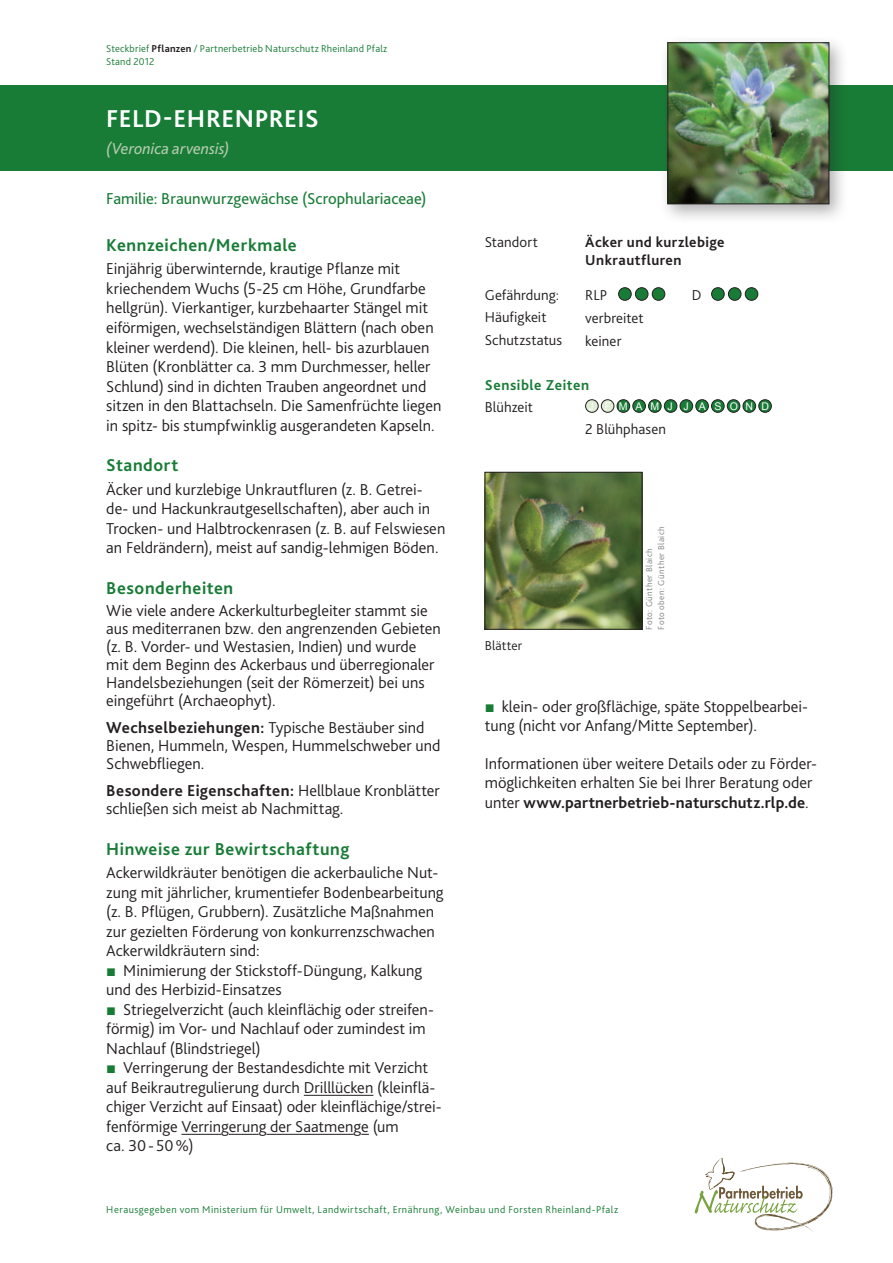
<style>
.page{position:relative;width:893px;height:1263px;background:#fff}
.page>*{position:absolute;margin:0;border:0;box-sizing:border-box;transform-origin:0 0}
.t1{font:700 25.5px "Bliss 2";letter-spacing:.02em;color:#fff}
.t2{font:700 18px "Bliss 2";letter-spacing:.035em;color:#187c36}
.t3{font:300 16.5px/19.5px "Bliss 2";color:#231f20}
.t4{font:16.5px "Bliss 2";color:#187c36}
.t5{font:italic 16.5px "Bliss 2";color:#b4cbaf}
.t6{font:300 15px "Bliss 2";letter-spacing:.005em;color:#231f20}
.t7{font:700 15px/18px "Bliss 2";letter-spacing:.03em;color:#231f20}
.t8{font:700 15px "Bliss 2";letter-spacing:.035em;color:#187c36}
.t9{font:300 13.5px "Bliss 2";letter-spacing:.01em;color:#231f20}
.t10{font:300 10.5px "Bliss 2";letter-spacing:.04em;color:#187c36}
.t11{font:300 10.5px/13.5px "Bliss 2";letter-spacing:.02em;color:#187c36}
.t12{font:10.5px "Arial";color:#fff}
.t13{font:300 9px/12px "Bliss 2";letter-spacing:.05em;color:#808285}
.s1{font-weight:700;color:#231f20}
.s2{font-weight:700}
.s3{font-family:"Arial";font-weight:400;color:#187c36}
</style>
<div class="page">
<div style="left:0;top:85px;width:893px;height:85px;background:#187c36"></div>
<svg style="left:695px;top:1157px;width:138px;height:75px"></svg>
<div style="left:658px;top:34px;width:190px;height:190px;background:#231f20;opacity:.35"></div>
<img style="left:670px;top:45px;width:157px;height:157px">
<div style="left:668px;top:43px;width:161px;height:161px;border:1px solid #231f20"></div>
<hr style="left:304px;top:1095px;width:69px;height:1px;background:#231f20">
<hr style="left:181px;top:1134px;width:40px;height:1px;background:#231f20">
<hr style="left:229px;top:1134px;width:30px;height:1px;background:#231f20">
<hr style="left:266px;top:1134px;width:88px;height:1px;background:#231f20">
<img style="left:487px;top:474px;width:153px;height:153px">
<div style="left:485px;top:472px;width:157px;height:157px;border:1px solid #231f20"></div>
<div style="left:619px;top:288px;width:12px;height:12px;background:#187c36;border-radius:50%"></div>
<div style="left:618px;top:287px;width:14px;height:14px;border:1px solid #231f20;border-radius:50%"></div>
<div style="left:635px;top:288px;width:13px;height:12px;background:#187c36;border-radius:50%"></div>
<div style="left:635px;top:287px;width:13px;height:14px;border:1px solid #231f20;border-radius:50%"></div>
<div style="left:652px;top:288px;width:13px;height:12px;background:#187c36;border-radius:50%"></div>
<div style="left:652px;top:287px;width:13px;height:14px;border:1px solid #231f20;border-radius:50%"></div>
<div style="left:712px;top:288px;width:12px;height:12px;background:#187c36;border-radius:50%"></div>
<div style="left:711px;top:287px;width:14px;height:14px;border:1px solid #231f20;border-radius:50%"></div>
<div style="left:728px;top:288px;width:13px;height:12px;background:#187c36;border-radius:50%"></div>
<div style="left:728px;top:287px;width:13px;height:14px;border:1px solid #231f20;border-radius:50%"></div>
<div style="left:745px;top:288px;width:13px;height:12px;background:#187c36;border-radius:50%"></div>
<div style="left:745px;top:287px;width:13px;height:14px;border:1px solid #231f20;border-radius:50%"></div>
<div style="left:586px;top:400px;width:12px;height:12px;background:#dfeed4;border-radius:50%"></div>
<div style="left:585px;top:399px;width:14px;height:14px;border:1px solid #231f20;border-radius:50%"></div>
<div style="left:601px;top:400px;width:13px;height:12px;background:#dfeed4;border-radius:50%"></div>
<div style="left:601px;top:399px;width:13px;height:14px;border:1px solid #231f20;border-radius:50%"></div>
<div style="left:617px;top:400px;width:13px;height:12px;background:#187c36;border-radius:50%"></div>
<div style="left:617px;top:399px;width:13px;height:14px;border:1px solid #231f20;border-radius:50%"></div>
<div style="left:633px;top:400px;width:12px;height:12px;background:#187c36;border-radius:50%"></div>
<div style="left:632px;top:399px;width:14px;height:14px;border:1px solid #231f20;border-radius:50%"></div>
<div style="left:649px;top:400px;width:12px;height:12px;background:#187c36;border-radius:50%"></div>
<div style="left:648px;top:399px;width:13px;height:14px;border:1px solid #231f20;border-radius:50%"></div>
<div style="left:664px;top:400px;width:13px;height:12px;background:#187c36;border-radius:50%"></div>
<div style="left:664px;top:399px;width:13px;height:14px;border:1px solid #231f20;border-radius:50%"></div>
<div style="left:680px;top:400px;width:13px;height:12px;background:#187c36;border-radius:50%"></div>
<div style="left:680px;top:399px;width:13px;height:14px;border:1px solid #231f20;border-radius:50%"></div>
<div style="left:696px;top:400px;width:12px;height:12px;background:#187c36;border-radius:50%"></div>
<div style="left:695px;top:399px;width:14px;height:14px;border:1px solid #231f20;border-radius:50%"></div>
<div style="left:711px;top:400px;width:13px;height:12px;background:#187c36;border-radius:50%"></div>
<div style="left:711px;top:399px;width:13px;height:14px;border:1px solid #231f20;border-radius:50%"></div>
<div style="left:727px;top:400px;width:13px;height:12px;background:#187c36;border-radius:50%"></div>
<div style="left:727px;top:399px;width:13px;height:14px;border:1px solid #231f20;border-radius:50%"></div>
<div style="left:743px;top:400px;width:13px;height:12px;background:#187c36;border-radius:50%"></div>
<div style="left:743px;top:399px;width:13px;height:14px;border:1px solid #231f20;border-radius:50%"></div>
<div style="left:759px;top:400px;width:12px;height:12px;background:#187c36;border-radius:50%"></div>
<div style="left:758px;top:399px;width:14px;height:14px;border:1px solid #231f20;border-radius:50%"></div>
<p class="t11" style="left:106px;top:41px;width:282px">Steckbrief <span class="s1">Pflanzen</span> / Partnerbetrieb Naturschutz Rheinland Pfalz<br>Stand 2012</p>
<h1 class="t1" style="left:106px;top:103px;width:214px">Feld-Ehrenpreis</h1>
<p class="t5" style="left:106px;top:138px;width:125px">(Veronica arvensis)</p>
<p class="t4" style="left:106px;top:188px;width:322px">Familie: Braunwurzgewächse (Scrophulariaceae)</p>
<p class="t2" style="left:106px;top:234px;width:192px">Kennzeichen/Merkmale</p>
<p class="t3" style="left:106px;top:259px;width:337px">Einjährig überwinternde, krautige Pflanze mit kriechendem Wuchs (5-25 cm Höhe, Grundfarbe hellgrün). Vierkantiger, kurzbehaarter Stängel mit eiförmigen, wechselständigen Blättern (nach oben kleiner werdend). Die kleinen, hell- bis azurblauen Blüten (Kronblätter ca. 3 mm Durchmesser, heller Schlund) sind in dichten Trauben angeordnet und sitzen in den Blattachseln. Die Samenfrüchte liegen in spitz- bis stumpfwinklig ausgerandeten Kapseln.</p>
<p class="t2" style="left:106px;top:454px;width:74px">Standort</p>
<p class="t3" style="left:106px;top:479px;width:341px">Äcker und kurzlebige Unkrautfluren (z. B. Getrei&shy;de- und Hackunkrautgesellschaften), aber auch in Trocken- und Halbtrockenrasen (z. B. auf Felswiesen an Feldrändern), meist auf sandig-lehmigen Böden.</p>
<p class="t2" style="left:106px;top:577px;width:128px">Besonderheiten</p>
<p class="t3" style="left:106px;top:601px;width:336px;line-height:18px">Wie viele andere Ackerkulturbegleiter stammt sie aus mediterranen bzw. den angrenzenden Gebieten (z. B. Vorder- und Westasien, Indien) und wurde mit dem Beginn des Ackerbaus und überregionaler Handelsbeziehungen (seit der Römerzeit) bei uns eingeführt (Archaeophyt).</p>
<p class="t3" style="left:106px;top:718px;width:336px;line-height:18px"><span class="s2">Wechselbeziehungen:</span> Typische Bestäuber sind<br>Bienen, Hummeln, Wespen, Hummelschweber und<br>Schwebfliegen.</p>
<p class="t3" style="left:106px;top:781px;width:335px;line-height:18px"><span class="s2">Besondere Eigenschaften:</span> Hellblaue Kronblätter schließen sich meist ab Nachmittag.</p>
<p class="t2" style="left:106px;top:837px;width:245px">H inweise zur Bewirtschaftung</p>
<p class="t3" style="left:106px;top:863px;width:339px">Ackerwildkräuter benötigen die ackerbauliche Nut&shy;zung mit jährlicher, krumentiefer Bodenbearbeitung (z. B. Pflügen, Grubbern). Zusätzliche Maßnahmen zur gezielten Förderung von konkurrenzschwachen Ackerwildkräutern sind:</p>
<p class="t3" style="left:106px;top:960px;width:318px"><span class="s3">■</span> Minimierung der Stickstoff-Düngung, Kalkung und des Herbizid-Einsatzes</p>
<p class="t3" style="left:106px;top:999px;width:329px"><span class="s3">■</span> Striegelverzicht (auch kleinflächig oder streifen&shy;förmig) im Vor- und Nachlauf oder zumindest im<br>Nachlauf (Blindstriegel)</p>
<p class="t3" style="left:106px;top:1058px;width:337px"><span class="s3">■</span> Verringerung der Bestandesdichte mit Verzicht auf Beikrautregulierung durch Drilllücken (kleinflä&shy;chiger Verzicht auf Einsaat) oder kleinflächige/strei&shy;fenförmige Verringerung der Saatmenge (um<br>ca. 30-50%)</p>
<p class="t6" style="left:485px;top:233px;width:55px">Standort</p>
<p class="t7" style="left:585px;top:233px;width:141px">Äcker und kurzlebige<br>Unkrautfluren</p>
<p class="t6" style="left:485px;top:286px;width:76px">Gefährdung:</p>
<p class="t6" style="left:585px;top:286px;width:24px">RLP</p>
<p class="t6" style="left:692px;top:286px;width:11px">D</p>
<p class="t6" style="left:485px;top:308px;width:63px">Häufigkeit</p>
<p class="t6" style="left:585px;top:309px;width:60px">verbreitet</p>
<p class="t6" style="left:485px;top:331px;width:79px">Schutzstatus</p>
<p class="t6" style="left:585px;top:331px;width:38px">keiner</p>
<p class="t8" style="left:485px;top:375px;width:106px">Sensible Zeiten</p>
<p class="t6" style="left:485px;top:398px;width:50px">Blühzeit</p>
<p class="t12" style="left:588px;top:399px;width:182px">J F M A M J J A S O N D</p>
<p class="t6" style="left:585px;top:420px;width:82px">2 Blühphasen</p>
<p class="t9" style="left:485px;top:637px;width:39px">Blätter</p>
<p class="t13" style="left:643px;top:630px;width:105px;rotate:-90deg">Foto: Günther Blaich<br>Foto oben: Günther Blaich</p>
<p class="t3" style="left:485px;top:696px;width:325px"><span class="s3">■</span> klein- oder großflächige, späte Stoppelbearbei&shy;tung (nicht vor Anfang/Mitte September).</p>
<p class="t3" style="left:485px;top:753px;width:334px">Informationen über weitere Details oder zu Förder&shy;möglichkeiten erhalten Sie bei Ihrer Beratung oder unter <span class="s2">www.partnerbetrieb-naturschutz.rlp.de</span>.</p>
<p class="t10" style="left:106px;top:1202px;width:513px">Herausgegeben vom Ministerium für Umwelt, Landwirtschaft, Ernährung, Weinbau und Forsten Rheinland-Pfalz</p>
</div>
